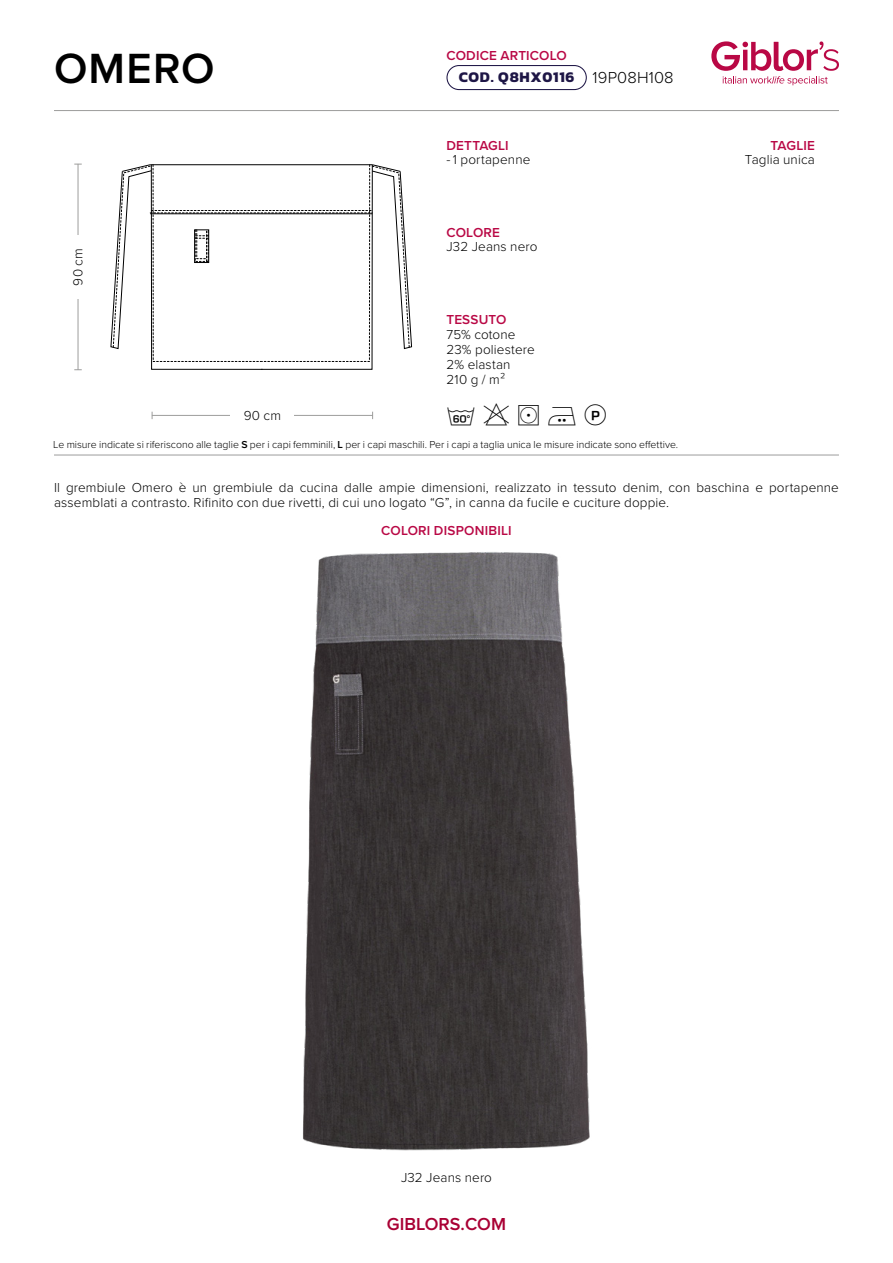
<style>
.page{position:relative;width:893px;height:1263px;background:#fff}
.page>*{position:absolute;margin:0;border:0;box-sizing:border-box;transform-origin:0 0}
.t1{font:600 43.8px "Proxima Nova";letter-spacing:.025em;color:#000}
.t2{font:600 18px "Proxima Nova";color:#a90034}
.t3{font:700 15px "Kanit";letter-spacing:.05em;color:#1e1646}
.t4{font:300 13.5px/15px "Proxima Nova";letter-spacing:.01em;color:#000}
.t5{font:600 13.5px "Proxima Nova";letter-spacing:.015em;color:#b90845}
.t6{font:300 10.5px "Proxima Nova";color:#000}
.s1{font-family:"Proxima Nova";font-weight:300;font-size:16.5px;color:#000}
.s2{font-weight:600}
</style>
<div class="page">
<svg style="left:711px;top:41px;width:128px;height:44px"></svg>
<hr style="left:54px;top:110px;width:785px;height:1px;background:#9d9d9c">
<hr style="left:54px;top:455px;width:785px;height:1px;background:#9d9d9c">
<hr style="left:78px;top:164px;width:1px;height:206px;background:#9d9d9c">
<div style="left:72px;top:235px;width:10px;height:64px;background:#fff"></div>
<hr style="left:152px;top:415px;width:221px;height:1px;background:#9d9d9c">
<div style="left:230px;top:409px;width:64px;height:11px;background:#fff"></div>
<svg style="left:110px;top:164px;width:303px;height:206px"></svg>
<div style="left:194px;top:229px;width:15px;height:34px;border:1px solid #000"></div>
<img style="left:303px;top:552px;width:287px;height:599px">
<div style="left:446px;top:65px;width:141px;height:25px;border:1px solid #1e1646;border-radius:12px"></div>
<h1 class="t1" style="left:54px;top:36px;width:162px">OMERO</h1>
<p class="t4" style="left:70px;top:286px;width:39px;rotate:-90deg">90 cm</p>
<p class="t4" style="left:244px;top:407px;width:39px">90 cm</p>
<p class="t5" style="left:446px;top:46px;width:122px">CODICE ARTICOLO</p>
<p class="t3" style="left:459px;top:66px;width:216px">COD. Q8HX0116 <span class="s1">19P08H108</span></p>
<p class="t5" style="left:446px;top:136px;width:64px">DETTAGLI</p>
<p class="t4" style="left:446px;top:151px;width:85px">- 1 portapenne</p>
<p class="t5" style="left:446px;top:223px;width:55px">COLORE</p>
<p class="t4" style="left:446px;top:238px;width:92px">J32 Jeans nero</p>
<p class="t5" style="left:446px;top:310px;width:61px">TESSUTO</p>
<p class="t4" style="left:446px;top:326px;width:90px">75% cotone<br>23% poliestere<br>2% elastan<br>210 g / m²</p>
<p class="t6" style="left:53px;top:436px;width:626px">Le misure indicate si riferiscono alle taglie <span class="s2">S</span> per i capi femminili, <span class="s2">L</span> per i capi maschili. Per i capi a taglia unica le misure indicate sono effettive.</p>
<p class="t5" style="left:770px;top:136px;width:46px">TAGLIE</p>
<p class="t4" style="left:745px;top:151px;width:71px">Taglia unica</p>
<p class="t4" style="left:54px;top:480px;width:786px">Il grembiule Omero è un grembiule da cucina dalle ampie dimensioni, realizzato in tessuto denim, con baschina e portapenne assemblati a contrasto. Rifinito con due rivetti, di cui uno logato “G”, in canna da fucile e cuciture doppie.</p>
<p class="t5" style="left:381px;top:521px;width:132px">COLORI DISPONIBILI</p>
<p class="t4" style="left:401px;top:1169px;width:92px">J32 Jeans nero</p>
<h2 class="t2" style="left:387px;top:1210px;width:121px">GIBLORS.COM</h2>
</div>
